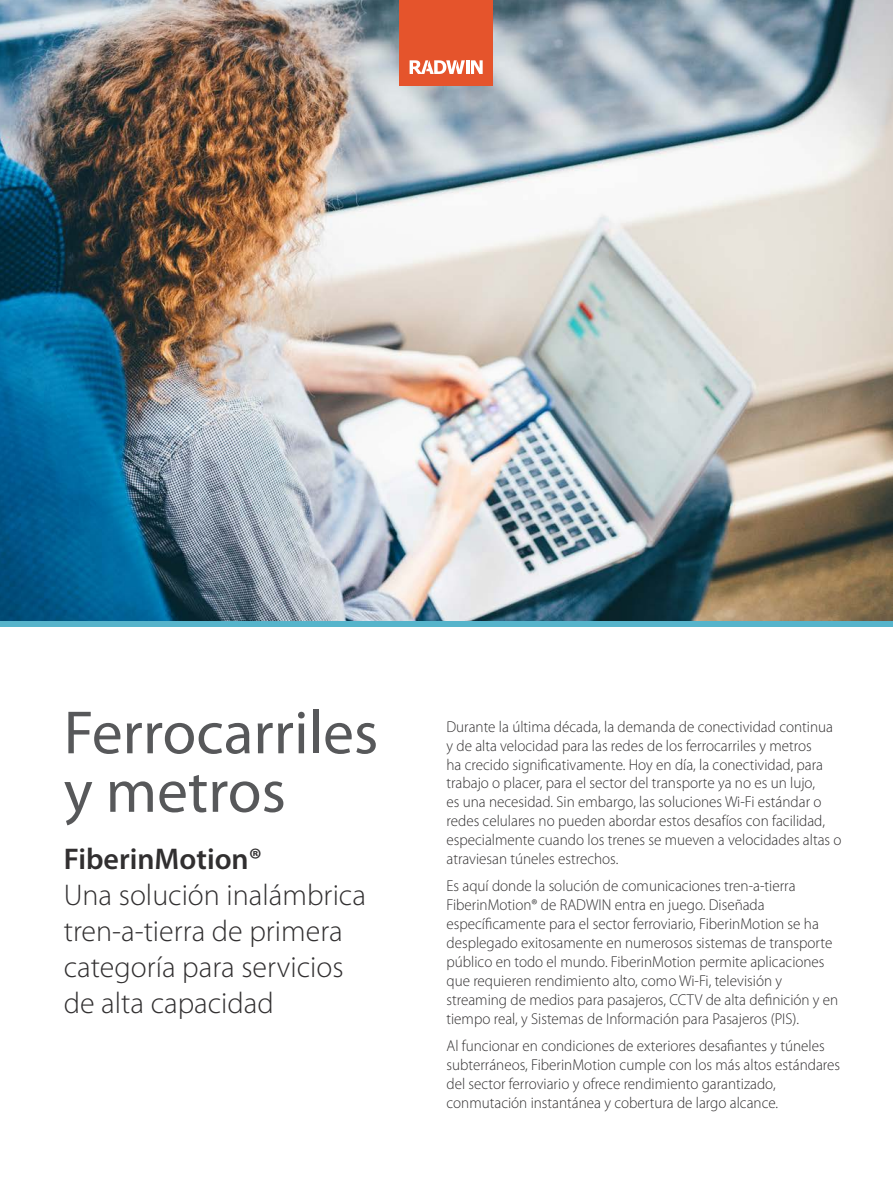
<style>
.page{position:relative;width:893px;height:1191px;background:#fff}
.page>*{position:absolute;margin:0;border:0;box-sizing:border-box;transform-origin:0 0}
.documant_sub_title{font:61.5px/58.5px "Myriad Pro";color:#57585a}
.documant_sub_title-2{font:300 30px/36px "Myriad Pro";color:#312f30}
.documant_sub_title-3{font:600 30px "Myriad Pro";color:#312f30}
.running{font:300 15.75px/18.9px "Myriad Pro";color:#312f30;scale:.96 1}
</style>
<div class="page">
<img style="left:0;top:0;width:893px;height:621px">
<div style="left:0;top:621px;width:893px;height:6px;background:#56b4cb"></div>
<div style="left:399px;top:0;width:94px;height:85px;background:#e5542c"></div>
<hr style="left:466px;top:60px;width:3px;height:14px;background:#fff">
<svg style="left:471px;top:60px;width:12px;height:14px"></svg>
<svg style="left:410px;top:60px;width:55px;height:14px"></svg>
<p class="documant_sub_title" style="left:64px;top:702px;width:316px">Ferrocarriles y metros</p>
<p class="documant_sub_title-3" style="left:64px;top:839px;width:200px">FiberinMotion®</p>
<p class="documant_sub_title-2" style="left:64px;top:876px;width:304px">Una solución inalámbrica tren-a-tierra de primera categoría para servicios de alta capacidad</p>
<p class="running" style="left:446px;top:717px;width:413px">Durante la última década, la demanda de conectividad continua y de alta velocidad para las redes de los ferrocarriles y metros<br>ha crecido significativamente. Hoy en día, la conectividad, para trabajo o placer, para el sector del transporte ya no es un lujo,<br>es una necesidad. Sin embargo, las soluciones Wi-Fi estándar o redes celulares no pueden abordar estos desafíos con facilidad, especialmente cuando los trenes se mueven a velocidades altas o atraviesan túneles estrechos.</p>
<p class="running" style="left:446px;top:876px;width:410px">Es aquí donde la solución de comunicaciones tren-a-tierra FiberinMotion® de RADWIN entra en juego. Diseñada específicamente para el sector ferroviario, FiberinMotion se ha desplegado exitosamente en numerosos sistemas de transporte público en todo el mundo. FiberinMotion permite aplicaciones que requieren rendimiento alto, como Wi-Fi, televisión y streaming de medios para pasajeros, CCTV de alta definición y en tiempo real, y Sistemas de Información para Pasajeros (PIS).</p>
<p class="running" style="left:446px;top:1036px;width:412px">Al funcionar en condiciones de exteriores desafiantes y túneles subterráneos, FiberinMotion cumple con los más altos estándares del sector ferroviario y ofrece rendimiento garantizado, conmutación instantánea y cobertura de largo alcance.</p>
</div>
